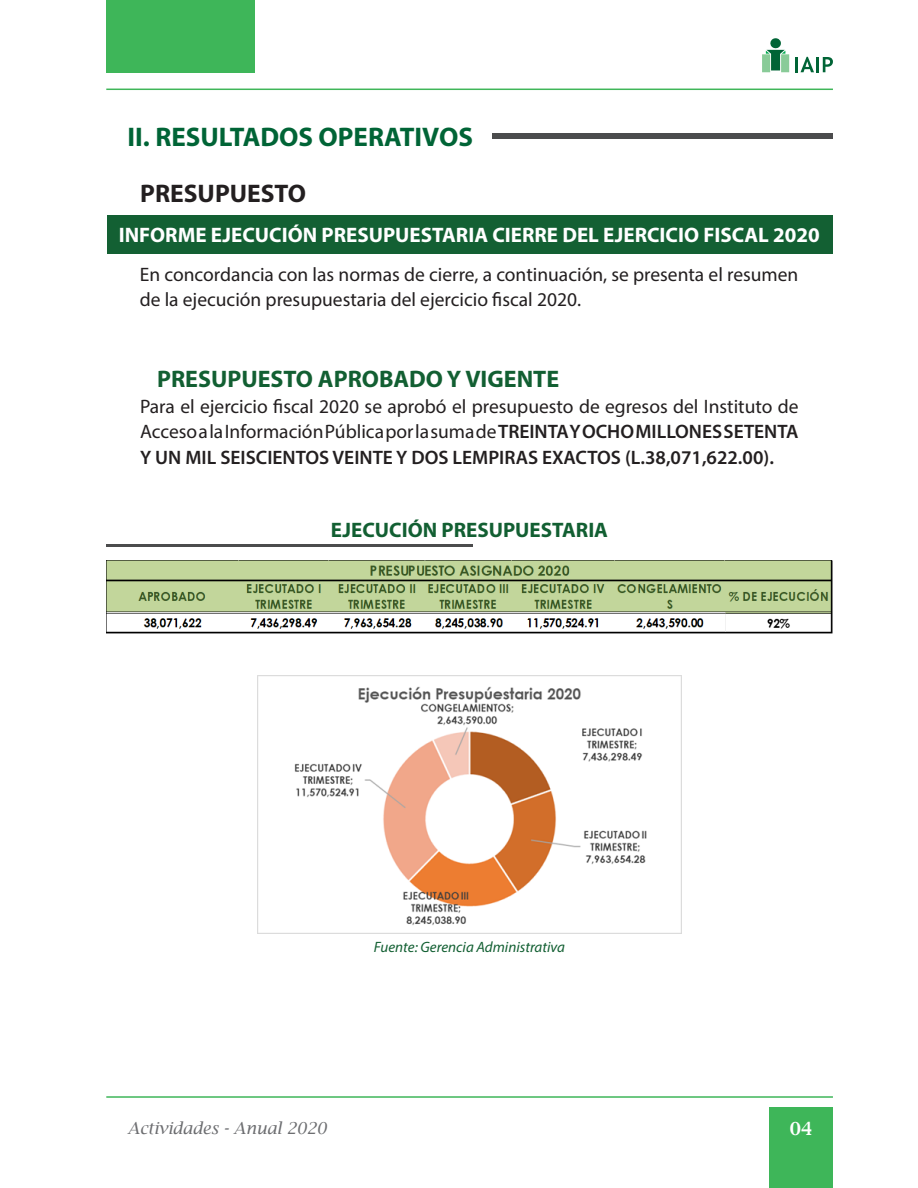
<style>
.page{position:relative;width:918px;height:1188px;background:#fff}
.page>*{position:absolute;margin:0;border:0;box-sizing:border-box;transform-origin:0 0}
.t1{font:700 27px "Myriad Pro";color:#006436}
.t2{font:700 25.5px "Myriad Pro";color:#231f20}
.t3{font:700 24px "Myriad Pro";color:#125f32}
.t4{font:700 21px "Myriad Pro";color:#fff}
.t5{font:700 21px "Myriad Pro";color:#125f32}
.t6{font:19.5px/25.5px "Myriad Pro";color:#231f20;text-align:justify}
.t7{font:600 18px "Lucida Bright";color:#fff}
.t8{font:italic 16.5px "Lucida Bright";color:#6c6d70}
.t9{font:italic 15px "Myriad Pro";color:#125f32}
.s1{font-weight:600}
</style>
<div class="page">
<div style="left:493px;top:133px;width:340px;height:5px;background:#4b4c4d"></div>
<div style="left:769px;top:1107px;width:64px;height:81px;background:#3eb659"></div>
<div style="left:106px;top:0;width:149px;height:72px;background:#3eb659"></div>
<hr style="left:106px;top:89px;width:727px;height:1px;background:#3fb659">
<hr style="left:106px;top:1096px;width:727px;height:2px;background:#3fb659">
<svg style="left:823px;top:57px;width:10px;height:15px"></svg>
<svg style="left:796px;top:57px;width:18px;height:15px"></svg>
<hr style="left:816px;top:57px;width:3px;height:15px;background:#006436">
<svg style="left:762px;top:38px;width:27px;height:34px"></svg>
<div style="left:107px;top:215px;width:725px;height:38px;background:#136033"></div>
<img style="left:106px;top:560px;width:726px;height:73px">
<img style="left:257px;top:676px;width:424px;height:258px">
<hr style="left:106px;top:545px;width:367px;height:2px;background:#4b4c4d">
<p class="t1" style="left:128px;top:119px;width:347px">II. RESULTADOS OPERATIVOS</p>
<p class="t2" style="left:140px;top:177px;width:167px">PRESUPUESTO</p>
<p class="t4" style="left:119px;top:221px;width:703px">INFORME EJECUCIÓN PRESUPUESTARIA CIERRE DEL EJERCICIO FISCAL 2020</p>
<p class="t6" style="left:140px;top:261px;width:660px">En concordancia con las normas de cierre, a continuación, se presenta el resumen de la ejecución presupuestaria del ejercicio fiscal 2020.</p>
<p class="t3" style="left:157px;top:363px;width:404px">PRESUPUESTO APROBADO Y VIGENTE</p>
<p class="t6" style="left:140px;top:393px;width:660px">Para el ejercicio fiscal 2020 se aprobó el presupuesto de egresos del Instituto de Acceso a la Información Pública por la suma de <span class="s1">TREINTA Y OCHO MILLONES SETENTA Y UN MIL SEISCIENTOS VEINTE Y DOS LEMPIRAS EXACTOS (L.38,071,622.00).</span></p>
<p class="t5" style="left:331px;top:516px;width:279px">EJECUCIÓN PRESUPUESTARIA</p>
<p class="t9" style="left:374px;top:938px;width:193px">Fuente: Gerencia Administrativa</p>
<p class="t8" style="left:128px;top:1118px;width:201px">Actividades - Anual 2020</p>
<p class="t7" style="left:790px;top:1119px;width:24px">04</p>
</div>
